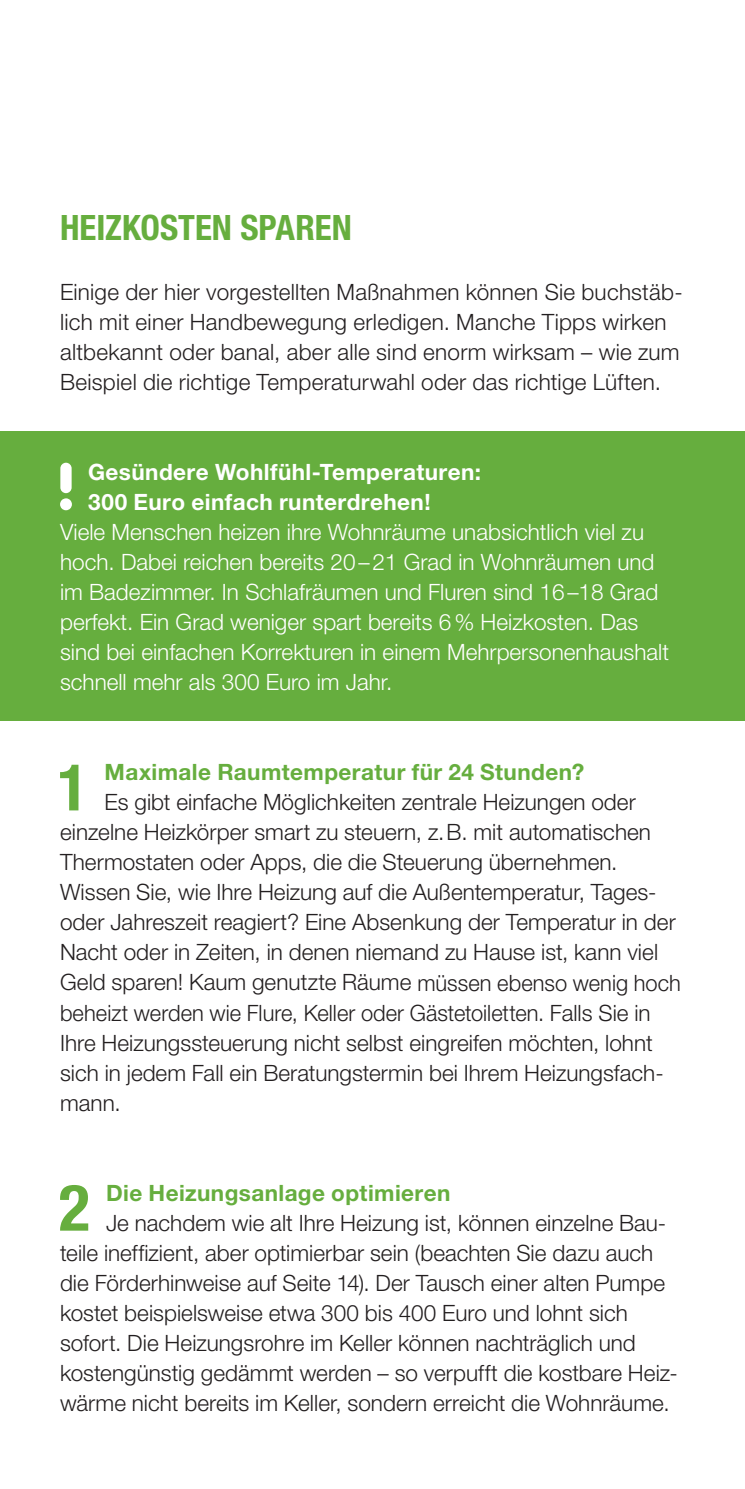
<style>
.page{position:relative;width:745px;height:1489px;background:#fff}
.page>*{position:absolute;margin:0;border:0;box-sizing:border-box;transform-origin:0 0}
.t1{font:700 condensed 64.5px "Helvetica Neue";color:#66ae3e}
.t2{font:700 condensed 35px "Helvetica Neue";color:#66ae3e}
.t3{font:300 22.5px/30px "Helvetica Neue";color:#231f20}
.t4{font:300 22.5px/30px "Helvetica Neue";color:#fff}
.t5{font:700 22.5px "Helvetica Neue";letter-spacing:.02em;color:#66ae3e}
.t6{font:700 22.5px/30px "Helvetica Neue";letter-spacing:.02em;color:#fff}
</style>
<div class="page">
<div style="left:0;top:431px;width:744px;height:289px;background:#66ae3e"></div>
<div style="left:60px;top:462px;width:12px;height:31px;background:#fff;border-radius:6px"></div>
<svg style="left:60px;top:498px;width:12px;height:12px"></svg>
<h2 class="t2" style="left:60px;top:207px;width:293px">HEIZKOSTEN SPAREN</h2>
<p class="t3" style="left:60px;top:279px;width:623px">Einige der hier vorgestellten Maßnahmen können Sie buchstäb&shy;lich mit einer Handbewegung erledigen. Manche Tipps wirken altbekannt oder banal, aber alle sind enorm wirksam – wie zum Beispiel die richtige Temperaturwahl oder das richtige Lüften.</p>
<p class="t6" style="left:88px;top:459px;width:394px">Gesündere Wohlfühl-Temperaturen:<br>300 Euro einfach runterdrehen!</p>
<p class="t4" style="left:60px;top:519px;width:610px">Viele Menschen heizen ihre Wohnräume unabsichtlich viel zu hoch. Dabei reichen bereits 20 – 21 Grad in Wohnräumen und im Badezimmer. In Schlafräumen und Fluren sind 16 –18 Grad perfekt. Ein Grad weniger spart bereits 6 % Heizkosten. Das sind bei einfachen Korrekturen in einem Mehrpersonenhaushalt schnell mehr als 300 Euro im Jahr.</p>
<h1 class="t1" style="left:57px;top:750px;width:32px">1</h1>
<p class="t5" style="left:104px;top:764px;width:481px">Maximale Raumtemperatur für 24 Stunden?</p>
<p class="t3" style="left:60px;top:789px;width:622px;text-indent:44px">Es gibt einfache Möglichkeiten zentrale Heizungen oder einzelne Heizkörper smart zu steuern, z. B. mit automatischen Thermostaten oder Apps, die die Steuerung übernehmen.<br>Wissen Sie, wie Ihre Heizung auf die Außentemperatur, Tages&shy;oder Jahreszeit reagiert? Eine Absenkung der Temperatur in der Nacht oder in Zeiten, in denen niemand zu Hause ist, kann viel Geld sparen! Kaum genutzte Räume müssen ebenso wenig hoch beheizt werden wie Flure, Keller oder Gästetoiletten. Falls Sie in Ihre Heizungssteuerung nicht selbst eingreifen möchten, lohnt sich in jedem Fall ein Beratungstermin bei Ihrem Heizungsfach&shy;mann.</p>
<h1 class="t1" style="left:59px;top:1170px;width:32px">2</h1>
<p class="t5" style="left:106px;top:1184px;width:346px">Die Heizungsanlage optimieren</p>
<p class="t3" style="left:60px;top:1209px;width:618px;text-indent:46px">Je nachdem wie alt Ihre Heizung ist, können einzelne Bau&shy;teile ineffizient, aber optimierbar sein (beachten Sie dazu auch die Förderhinweise auf Seite 14). Der Tausch einer alten Pumpe kostet beispielsweise etwa 300 bis 400 Euro und lohnt sich sofort. Die Heizungsrohre im Keller können nachträglich und kostengünstig gedämmt werden – so verpufft die kostbare Heiz&shy;wärme nicht bereits im Keller, sondern erreicht die Wohnräume.</p>
</div>
